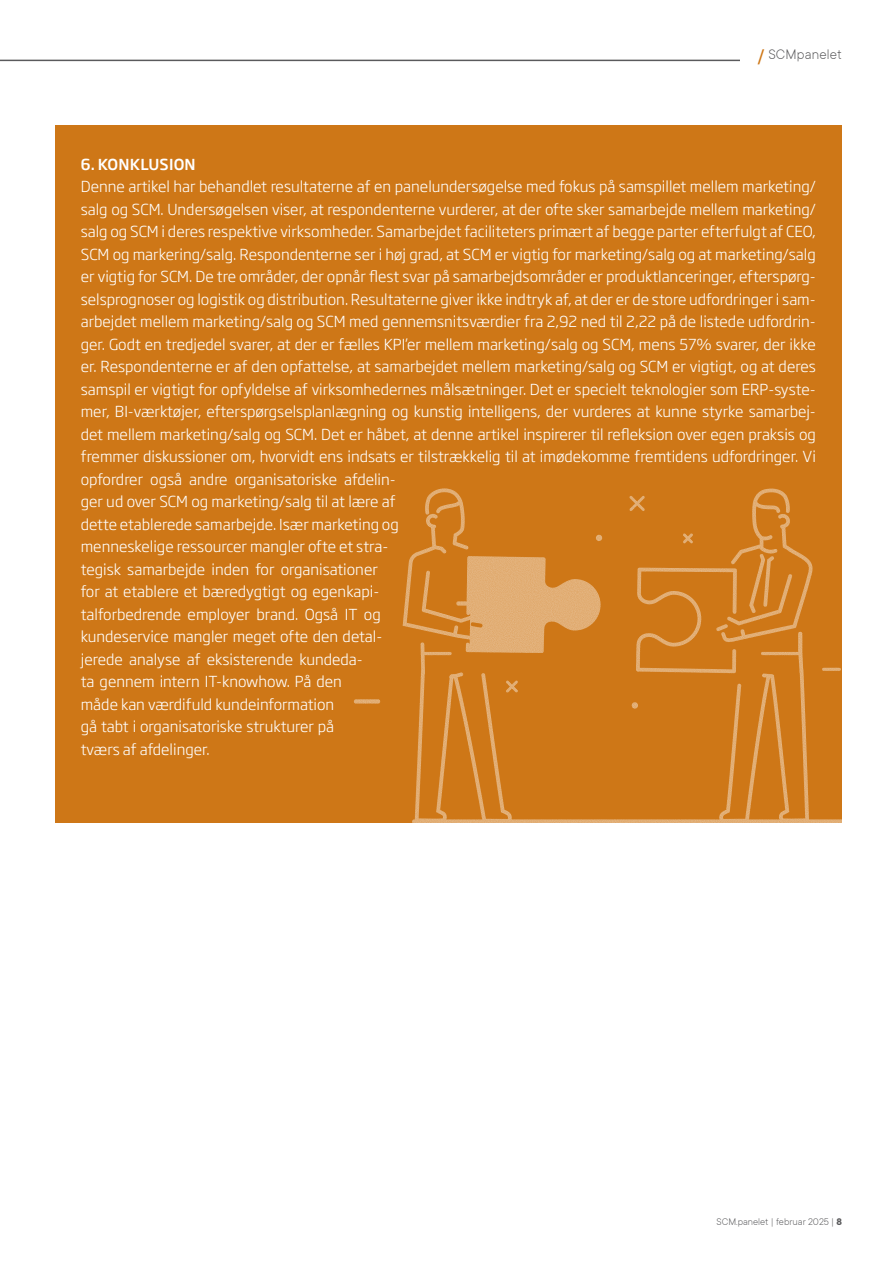
<style>
.page{position:relative;width:893px;height:1263px;background:#fff}
.page>*{position:absolute;margin:0;border:0;box-sizing:border-box;transform-origin:0 0}
.t1{font:300 15px/22.5px "Soho Gothic Pro";color:#fff}
.t2{font:500 15px "Soho Gothic Pro";letter-spacing:.015em;color:#fff}
.t3{font:300 15px "TT Commons";letter-spacing:.01em;color:#5a5a5c}
.t4{font:300 10.5px "TT Commons";color:#5a5a5c}
.s1{font-weight:500;font-size:18.75px;color:#ce7717}
.s2{font-weight:700}
</style>
<div class="page">
<hr style="left:0;top:60px;width:842px;height:1px;background:#5a5a5c">
<div style="left:740px;top:46px;width:102px;height:19px;background:#fff"></div>
<div style="left:55px;top:125px;width:787px;height:697px;background:#ce7717"></div>
<img style="left:347px;top:488px;width:495px;height:335px">
<p class="t3" style="left:758px;top:46px;width:86px"><span class="s1">/</span> SCMpanelet</p>
<p class="t2" style="left:81px;top:153px;width:116px">6. KONKLUSION</p>
<p class="t1" style="left:81px;top:175px;width:737px">Denne artikel har behandlet resultaterne af en panelundersøgelse med fokus på samspillet mellem marketing/ salg og SCM. Undersøgelsen viser, at respondenterne vurderer, at der ofte sker samarbejde mellem marketing/ salg og SCM i deres respektive virksomheder. Samarbejdet faciliteters primært af begge parter efterfulgt af CEO, SCM og markering/salg. Respondenterne ser i høj grad, at SCM er vigtig for marketing/salg og at marketing/salg er vigtig for SCM. De tre områder, der opnår flest svar på samarbejdsområder er produktlanceringer, efterspørg&shy;selsprognoser og logistik og distribution. Resultaterne giver ikke indtryk af, at der er de store udfordringer i sam&shy;arbejdet mellem marketing/salg og SCM med gennemsnitsværdier fra 2,92 ned til 2,22 på de listede udfordrin&shy;ger. Godt en tredjedel svarer, at der er fælles KPI’er mellem marketing/salg og SCM, mens 57% svarer, der ikke er. Respondenterne er af den opfattelse, at samarbejdet mellem marketing/salg og SCM er vigtigt, og at deres samspil er vigtigt for opfyldelse af virksomhedernes målsætninger. Det er specielt teknologier som ERP-syste&shy;mer, BI-værktøjer, efterspørgselsplanlægning og kunstig intelligens, der vurderes at kunne styrke samarbej&shy;det mellem marketing/salg og SCM. Det er håbet, at denne artikel inspirerer til refleksion over egen praksis og fremmer diskussioner om, hvorvidt ens indsats er tilstrækkelig til at imødekomme fremtidens udfordringer. Vi opfordrer også andre organisatoriske afdelin-<br>ger ud over SCM og marketing/salg til at lære af<br>dette etablerede samarbejde. Især marketing og<br>menneskelige ressourcer mangler ofte et stra-<br>tegisk samarbejde inden for organisationer<br>for at etablere et bæredygtigt og egenkapi-<br>talforbedrende employer brand. Også IT og<br>kundeservice mangler meget ofte den detal-<br>jerede analyse af eksisterende kundeda-<br>ta gennem intern IT-knowhow. På den<br>måde kan værdifuld kundeinformation<br>gå tabt i organisatoriske strukturer på<br>tværs af afdelinger.</p>
<p class="t4" style="left:717px;top:1216px;width:127px">SCM.panelet | februar 2025 | <span class="s2">8</span></p>
</div>
